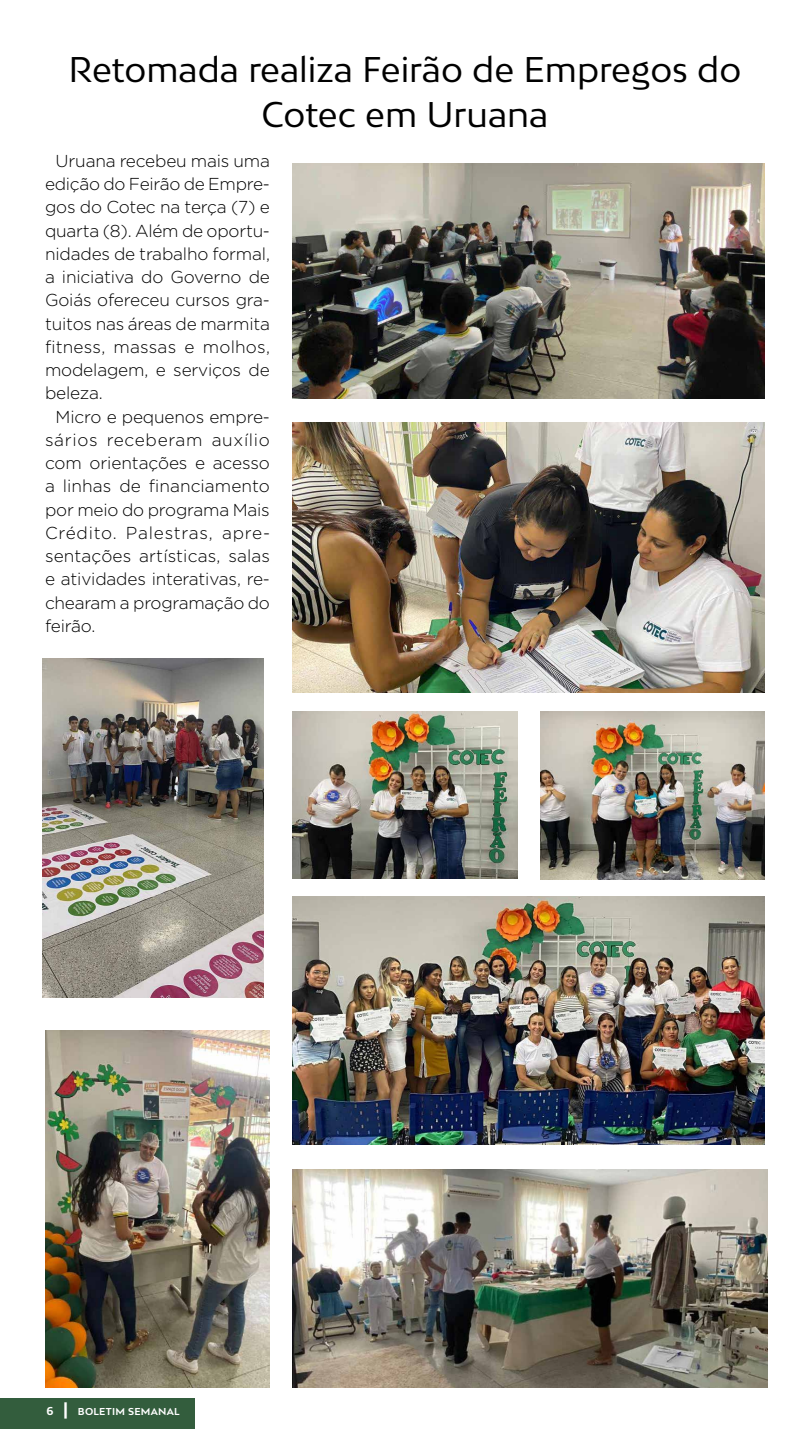
<style>
.page{position:relative;width:810px;height:1440px;background:#fff}
.page>*{position:absolute;margin:0;border:0;box-sizing:border-box;transform-origin:0 0}
.t1{font:33.75px/45px "Bw Mitga";color:#000;text-align:center}
.t2{font:300 17.25px/23.2px "Gotham";letter-spacing:-.01em;color:#000;text-align:justify}
.t3{font:700 9.45px "Bw Mitga";letter-spacing:.03em;color:#fff}
.s1{font-size:10.88px}
.s2{font-size:16.27px}
</style>
<div class="page">
<div style="left:0;top:1398px;width:195px;height:31px;background:#335d3d"></div>
<img style="left:292px;top:1169px;width:476px;height:219px">
<img style="left:45px;top:1030px;width:225px;height:358px">
<img style="left:292px;top:897px;width:473px;height:248px">
<img style="left:540px;top:711px;width:225px;height:169px">
<img style="left:292px;top:711px;width:226px;height:167px">
<img style="left:292px;top:422px;width:473px;height:270px">
<img style="left:292px;top:164px;width:473px;height:235px">
<img style="left:43px;top:658px;width:221px;height:339px">
<h1 class="t1" style="left:69px;top:46px;width:674px">Retomada realiza Feirão de Empregos do<br>Cotec em Uruana</h1>
<p class="t2" style="left:45px;top:149px;width:227px;text-indent:11px">Uruana recebeu mais uma edição do Feirão de Empre&shy;gos do Cotec na terça (7) e quarta (8). Além de oportu&shy;nidades de trabalho formal, a iniciativa do Governo de Goiás ofereceu cursos gra&shy;tuitos nas áreas de marmita fitness, massas e molhos, modelagem, e serviços de beleza.</p>
<p class="t2" style="left:45px;top:404px;width:227px;text-indent:11px">Micro e pequenos empre&shy;sários receberam auxílio com orientações e acesso a linhas de financiamento por meio do programa Mais Crédito. Palestras, apre&shy;sentações artísticas, salas e atividades interativas, re&shy;chearam a programação do feirão.</p>
<p class="t3" style="left:46px;top:1405px;width:135px"><span class="s1">6</span> <span class="s2">|</span> BOLETIM SEMANAL</p>
</div>
